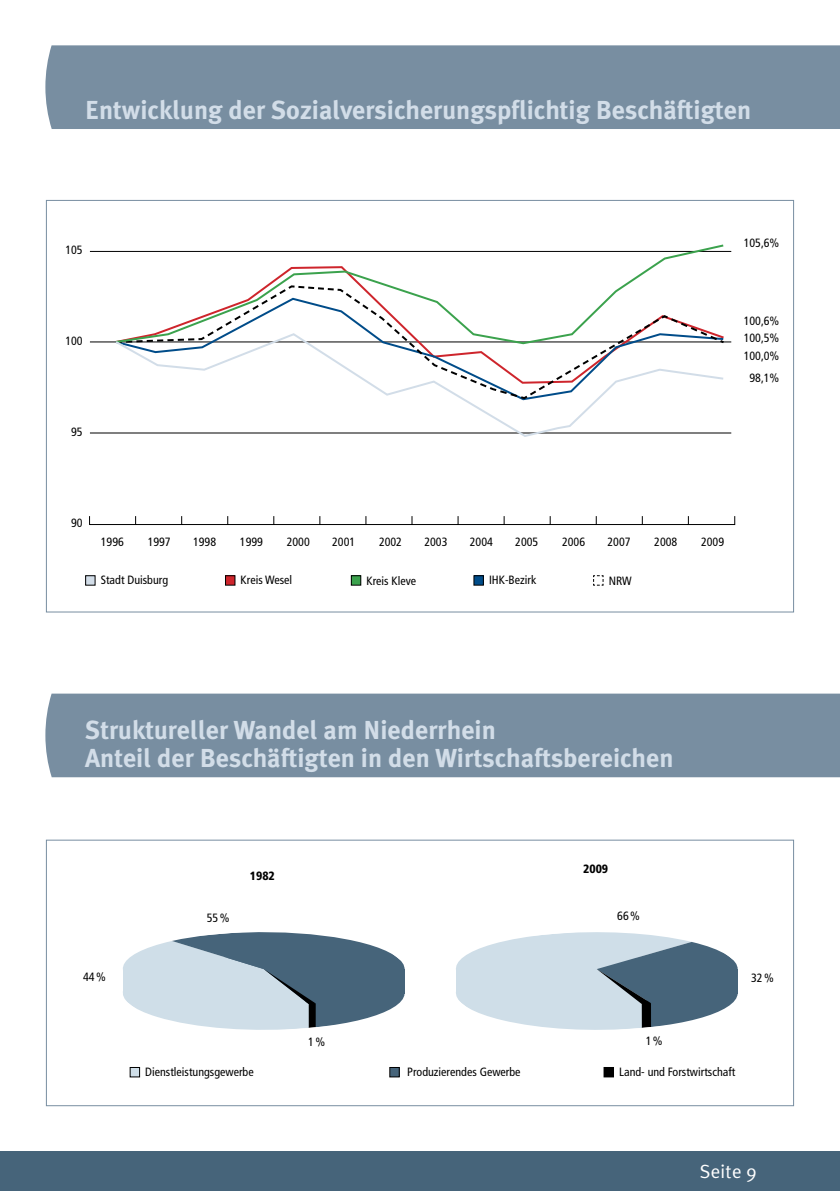
<style>
.page{position:relative;width:840px;height:1191px;background:#fff}
.page>*{position:absolute;margin:0;border:0;box-sizing:border-box;transform-origin:0 0}
.t1{font:700 26px/28px "Meta Plus";color:#d2dde8}
.t2{font:19px "Meta Plus Normal";letter-spacing:.015em;color:#fff}
.t3{font:condensed 12px/17.8px "Frutiger";color:#000;text-align:justify}
.t4{font:900 condensed 12px "Frutiger";color:#000}
</style>
<div class="page">
<div style="left:0;top:1151px;width:839px;height:40px;background:#46647a"></div>
<div style="left:45px;top:45px;width:794px;height:84px;background:#788ea1"></div>
<svg style="left:89px;top:516px;width:645px;height:9px"></svg>
<hr style="left:90px;top:341px;width:640px;height:1px;background:#000">
<hr style="left:90px;top:251px;width:640px;height:1px;background:#000">
<hr style="left:90px;top:432px;width:640px;height:1px;background:#000">
<div style="left:86px;top:576px;width:9px;height:9px;background:#d2dde8"></div>
<div style="left:85px;top:575px;width:10px;height:10px;border:1px solid #000"></div>
<div style="left:225px;top:576px;width:10px;height:9px;background:#ce252c"></div>
<div style="left:225px;top:575px;width:10px;height:10px;border:1px solid #000"></div>
<div style="left:351px;top:576px;width:9px;height:9px;background:#3ba24d"></div>
<div style="left:350px;top:575px;width:11px;height:10px;border:1px solid #000"></div>
<div style="left:473px;top:576px;width:10px;height:9px;background:#004c89"></div>
<div style="left:473px;top:575px;width:10px;height:10px;border:1px solid #000"></div>
<svg style="left:593px;top:575px;width:10px;height:11px"></svg>
<div style="left:45px;top:693px;width:794px;height:84px;background:#788ea1"></div>
<div style="left:46px;top:839px;width:747px;height:267px;border:1px solid #788ea1"></div>
<svg style="left:123px;top:932px;width:282px;height:98px"></svg>
<div style="left:123px;top:969px;width:15px;height:24px;background:#cfdee8"></div>
<div style="left:389px;top:969px;width:15px;height:24px;background:#46647a"></div>
<svg style="left:456px;top:932px;width:282px;height:98px"></svg>
<div style="left:455px;top:969px;width:16px;height:24px;background:#cfdee8"></div>
<div style="left:721px;top:969px;width:16px;height:24px;background:#46647a"></div>
<div style="left:389px;top:1067px;width:10px;height:10px;background:#46647a"></div>
<div style="left:389px;top:1067px;width:10px;height:10px;border:1px solid #000"></div>
<div style="left:130px;top:1067px;width:9px;height:10px;background:#cfdee8"></div>
<div style="left:129px;top:1067px;width:11px;height:10px;border:1px solid #000"></div>
<div style="left:603px;top:1067px;width:10px;height:10px;background:#000"></div>
<div style="left:603px;top:1067px;width:10px;height:10px;border:1px solid #000"></div>
<svg style="left:114px;top:244px;width:611px;height:88px"></svg>
<svg style="left:113px;top:332px;width:612px;height:105px"></svg>
<h1 class="t1" style="left:85px;top:96px;width:667px">Entwicklung der Sozialversicherungspflichtig Beschäftigten</h1>
<p class="t3" style="left:65px;top:241px;width:19px">105</p>
<p class="t3" style="left:65px;top:332px;width:19px">100</p>
<p class="t3" style="left:71px;top:423px;width:13px">95</p>
<p class="t3" style="left:743px;top:234px;width:37px">105,6%</p>
<p class="t3" style="left:743px;top:311px;width:37px">100,6% 100,5% 100,0%</p>
<p class="t3" style="left:749px;top:369px;width:31px">98,1%</p>
<p class="t3" style="left:71px;top:514px;width:13px">90</p>
<p class="t3" style="left:101px;top:532px;width:25px">1996</p>
<p class="t3" style="left:148px;top:532px;width:25px">1997</p>
<p class="t3" style="left:193px;top:532px;width:25px">1998</p>
<p class="t3" style="left:240px;top:532px;width:25px">1999</p>
<p class="t3" style="left:286px;top:532px;width:25px">2000</p>
<p class="t3" style="left:332px;top:532px;width:25px">2001</p>
<p class="t3" style="left:379px;top:532px;width:25px">2002</p>
<p class="t3" style="left:424px;top:532px;width:25px">2003</p>
<p class="t3" style="left:469px;top:532px;width:25px">2004</p>
<p class="t3" style="left:515px;top:532px;width:25px">2005</p>
<p class="t3" style="left:561px;top:532px;width:25px">2006</p>
<p class="t3" style="left:607px;top:532px;width:25px">2007</p>
<p class="t3" style="left:654px;top:532px;width:25px">2008</p>
<p class="t3" style="left:700px;top:532px;width:25px">2009</p>
<p class="t3" style="left:101px;top:571px;width:69px">Stadt Duisburg</p>
<p class="t3" style="left:240px;top:571px;width:53px">Kreis Wesel</p>
<p class="t3" style="left:366px;top:572px;width:51px">Kreis Kleve</p>
<p class="t3" style="left:489px;top:571px;width:49px">IHK-Bezirk</p>
<p class="t3" style="left:608px;top:571px;width:25px">NRW</p>
<h1 class="t1" style="left:85px;top:716px;width:589px">Struktureller Wandel am Niederrhein<br>Anteil der Beschäftigten in den Wirtschaftsbereichen</h1>
<p class="t3" style="left:83px;top:967px;width:24px">44%</p>
<p class="t4" style="left:250px;top:869px;width:26px">1982</p>
<p class="t4" style="left:583px;top:861px;width:26px">2009</p>
<p class="t3" style="left:207px;top:908px;width:24px">55%</p>
<p class="t3" style="left:617px;top:907px;width:24px">66%</p>
<p class="t3" style="left:750px;top:969px;width:24px">32%</p>
<p class="t3" style="left:308px;top:1032px;width:19px">1%</p>
<p class="t3" style="left:645px;top:1031px;width:19px">1%</p>
<p class="t3" style="left:145px;top:1063px;width:110px">Dienstleistungsgewerbe</p>
<p class="t3" style="left:407px;top:1063px;width:115px">Produzierendes Gewerbe</p>
<p class="t3" style="left:619px;top:1063px;width:117px">Land- und Forstwirtschaft</p>
<h2 class="t2" style="left:699px;top:1160px;width:58px">Seite 9</h2>
</div>
